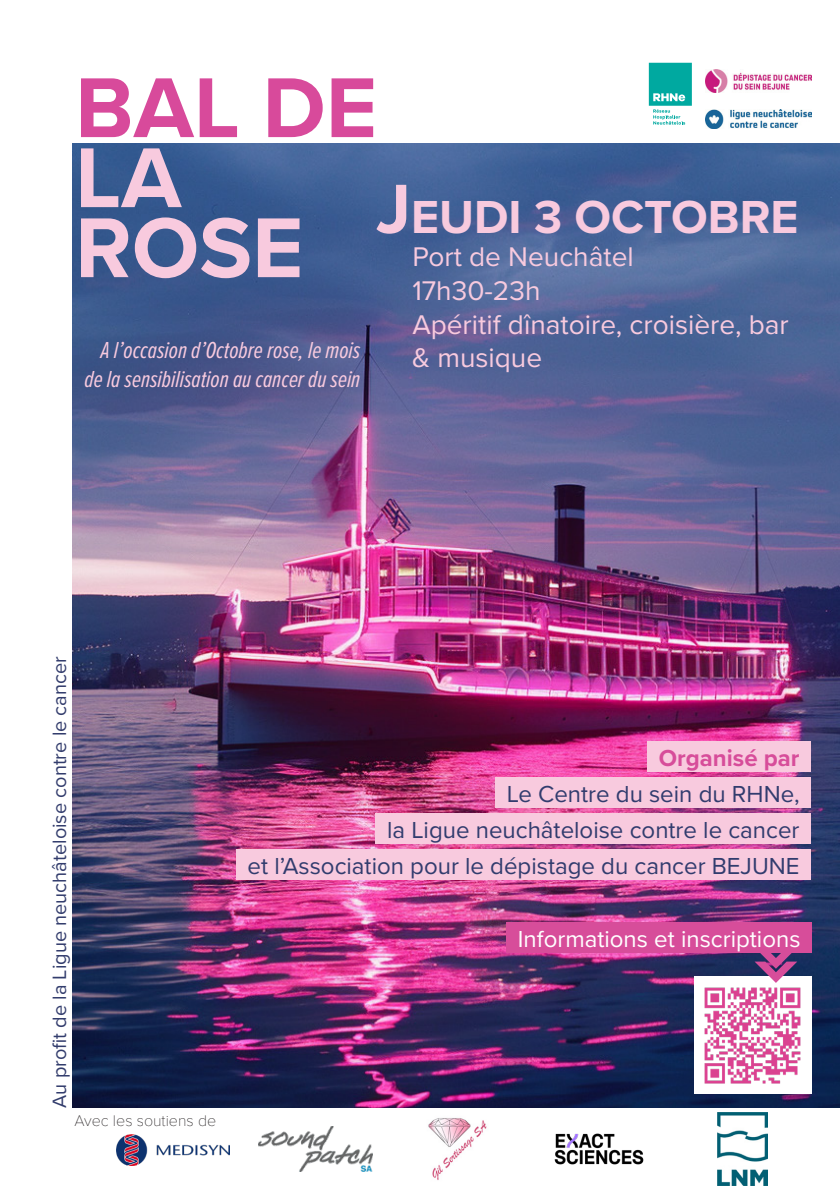
<style>
.page{position:relative;width:840px;height:1191px;background:#fff}
.page>*{position:absolute;margin:0;border:0;box-sizing:border-box;transform-origin:0 0}
.Style_de_paragraphe_1{font:700 88px/70px "Proxima Nova";color:#f8cade}
.t1{font:700 48px "Proxima Nova";color:#f8cade}
.t2{font:28px/33.6px "Proxima Nova";color:#f8cade}
.t3{font:24px "Proxima Nova";color:#313c6e}
.t4{font:italic 24px "Proxima Nova Ex Cn";color:#f8cade}
.t5{font:24px "Proxima Nova";color:#fff}
.t6{font:700 24px "Proxima Nova";color:#d74d9a}
.t7{font:20px "Proxima Nova";color:#333d6d}
.t8{font:100 16px "Proxima Nova T";color:#231f20}
.s1{color:#d84a9b}
.s2{font-size:72px}
</style>
<div class="page">
<img style="left:72px;top:143px;width:767px;height:964px">
<img style="left:693px;top:976px;width:118px;height:118px">
<svg style="left:754px;top:953px;width:42px;height:30px"></svg>
<div style="left:495px;top:777px;width:315px;height:30px;background:#f8cade"></div>
<div style="left:506px;top:922px;width:305px;height:31px;background:#d74d9a"></div>
<div style="left:375px;top:813px;width:435px;height:30px;background:#f8cade"></div>
<div style="left:236px;top:849px;width:574px;height:30px;background:#f8cade"></div>
<div style="left:647px;top:741px;width:163px;height:30px;background:#f8cade"></div>
<img style="left:428px;top:1118px;width:59px;height:62px">
<img style="left:258px;top:1126px;width:114px;height:45px">
<img style="left:116px;top:1134px;width:114px;height:31px">
<img style="left:554px;top:1133px;width:90px;height:32px">
<img style="left:717px;top:1112px;width:49px;height:73px">
<img style="left:705px;top:70px;width:106px;height:22px">
<img style="left:705px;top:110px;width:106px;height:18px">
<svg style="left:648px;top:63px;width:43px;height:62px"></svg>
<p class="Style_de_paragraphe_1" style="left:75px;top:71px;width:303px"><span class="s1">BAL DE<br></span>LA<br>ROSE</p>
<p class="t1" style="left:376px;top:181px;width:424px"><span class="s2">J</span>EUDI 3 OCTOBRE</p>
<p class="t2" style="left:412px;top:239px;width:223px">Port de Neuchâtel</p>
<p class="t2" style="left:412px;top:273px;width:130px">17h30-23h</p>
<p class="t2" style="left:412px;top:306px;width:378px">Apéritif dînatoire, croisière, bar &amp; musique</p>
<p class="t4" style="left:101px;top:332px;width:261px">A l’occasion d’Octobre rose, le mois</p>
<p class="t4" style="left:85px;top:361px;width:277px">de la sensibilisation au cancer du sein</p>
<p class="t7" style="left:45px;top:1107px;width:453px;rotate:-90deg">Au profit de la Ligue neuchâteloise contre le cancer</p>
<p class="t6" style="left:658px;top:740px;width:142px">Organisé par</p>
<p class="t3" style="left:506px;top:776px;width:294px">Le Centre du sein du RHNe,</p>
<p class="t3" style="left:387px;top:812px;width:413px">la Ligue neuchâteloise contre le cancer</p>
<p class="t3" style="left:247px;top:848px;width:553px">et l’Association pour le dépistage du cancer BEJUNE</p>
<p class="t5" style="left:517px;top:921px;width:284px">Informations et inscriptions</p>
<p class="t8" style="left:74px;top:1109px;width:143px">Avec les soutiens de</p>
</div>
